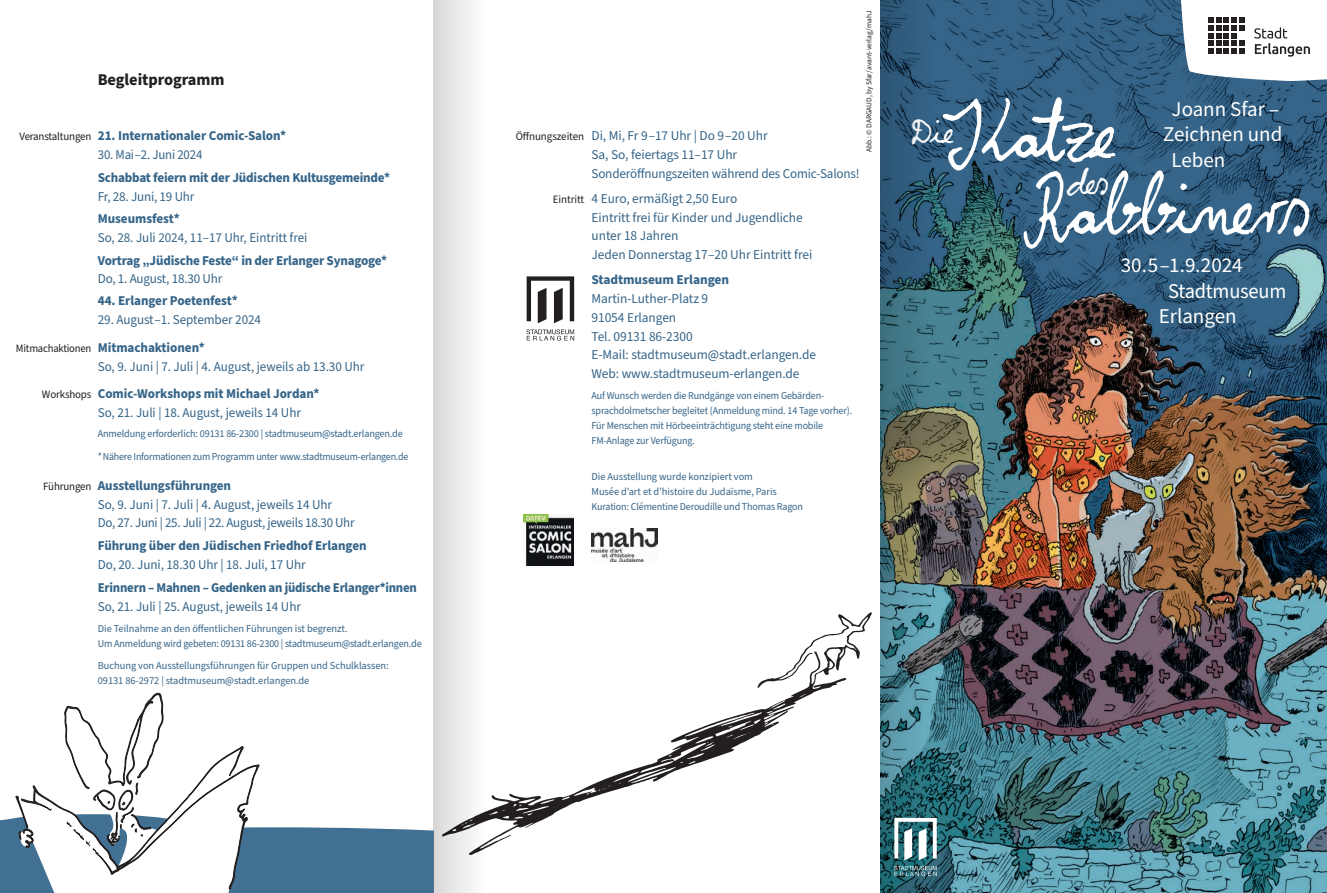
<style>
.page{position:relative;width:1327px;height:893px;background:#fff}
.page>*{position:absolute;margin:0;border:0;box-sizing:border-box;transform-origin:0 0}
.t1{font:79.95px "Mayas Katzenschrift";letter-spacing:-.015em;color:#fff;scale:.96 1}
.t2{font:79.95px "Mayas Katzenschrift";letter-spacing:-.015em;color:#fff}
.t3{font:36.3px "Mayas Katzenschrift";color:#fff}
.t4{font:21px "Source Sans Pro";letter-spacing:-.01em;color:#fff}
.t5{font:21px "Source Sans Variable";color:#fff}
.t6{font:700 16.5px "Source Sans Pro";letter-spacing:-.005em;color:#231f20}
.t7{font:13.5px/18.8px "Source Sans Pro";letter-spacing:-.005em;color:#366589}
.t8{font:700 13.5px "Source Sans Pro";letter-spacing:-.005em;color:#366589}
.t9{font:700 13.5px "Source Sans Pro";letter-spacing:-.005em;color:#366589;scale:.95 1}
.t10{font:13.5px "Source Sans Pro";letter-spacing:-.005em;color:#366589;scale:.95 1}
.t11{font:11.25px "Source Sans Pro";letter-spacing:-.015em;color:#231f20}
.t12{font:11.25px "Source Sans Pro";letter-spacing:-.015em;color:#231f20;scale:.95 1}
.t13{font:10.5px/15px "Source Sans Pro";letter-spacing:-.015em;color:#366589}
.t14{font:10.5px/15px "Source Sans Pro";letter-spacing:-.015em;color:#366589;scale:.96 1}
.t15{font:7.5px "Source Sans Pro";letter-spacing:-.005em;color:#231f20}
</style>
<div class="page">
<img style="left:931px;top:0;width:396px;height:893px">
<svg style="left:485px;top:612px;width:387px;height:237px"></svg>
<div style="left:434px;top:0;width:51px;height:893px;background:linear-gradient(to right,#d9dada,#f9fafa)"></div>
<svg style="left:880px;top:0;width:51px;height:893px;background:#406773"></svg>
<svg style="left:1179px;top:0;width:148px;height:81px"></svg>
<svg style="left:894px;top:818px;width:42px;height:42px"></svg>
<svg style="left:894px;top:866px;width:43px;height:10px"></svg>
<svg style="left:0;top:693px;width:434px;height:200px"></svg>
<svg style="left:526px;top:276px;width:48px;height:47px"></svg>
<svg style="left:526px;top:329px;width:48px;height:12px"></svg>
<img style="left:592px;top:529px;width:66px;height:32px">
<img style="left:524px;top:514px;width:50px;height:51px">
<p class="t6" style="left:98px;top:68px;width:128px">Begleitprogramm</p>
<p class="t8" style="left:98px;top:127px;width:190px">21. Internationaler Comic-Salon*</p>
<p class="t10" style="left:98px;top:146px;width:112px">30. Mai–2. Juni 2024</p>
<p class="t8" style="left:98px;top:168px;width:294px">Schabbat feiern mit der Jüdischen Kultusgemeinde*</p>
<p class="t7" style="left:98px;top:187px;width:98px">Fr, 28. Juni, 19 Uhr</p>
<p class="t8" style="left:98px;top:209px;width:83px">Museumsfest*</p>
<p class="t7" style="left:98px;top:228px;width:211px">So, 28. Juli 2024, 11–17 Uhr, Eintritt frei</p>
<p class="t8" style="left:98px;top:251px;width:291px">Vortrag „Jüdische Feste“ in der Erlanger Synagoge*</p>
<p class="t7" style="left:98px;top:270px;width:126px">Do, 1. August, 18.30 Uhr</p>
<p class="t8" style="left:98px;top:292px;width:142px">44. Erlanger Poetenfest*</p>
<p class="t7" style="left:98px;top:311px;width:165px">29. August–1. September 2024</p>
<p class="t8" style="left:98px;top:339px;width:109px">Mitmachaktionen*</p>
<p class="t7" style="left:98px;top:358px;width:268px">So, 9. Juni | 7. Juli | 4. August, jeweils ab 13.30 Uhr</p>
<p class="t8" style="left:98px;top:385px;width:223px">Comic-Workshops mit Michael Jordan*</p>
<p class="t7" style="left:98px;top:404px;width:205px">So, 21. Juli | 18. August, jeweils 14 Uhr</p>
<p class="t13" style="left:98px;top:426px;width:306px">Anmeldung erforderlich: 09131 86-2300 | stadtmuseum@stadt.erlangen.de</p>
<p class="t13" style="left:98px;top:450px;width:312px">*Nähere Informationen zum Programm unter www.stadtmuseum-erlangen.de</p>
<p class="t8" style="left:98px;top:476px;width:135px">Ausstellungsführungen</p>
<p class="t7" style="left:98px;top:495px;width:258px">So, 9. Juni | 7. Juli | 4. August, jeweils 14 Uhr<br>Do, 27. Juni | 25. Juli | 22. August, jeweils 18.30 Uhr</p>
<p class="t8" style="left:98px;top:537px;width:270px">Führung über den Jüdischen Friedhof Erlangen</p>
<p class="t7" style="left:98px;top:556px;width:209px">Do, 20. Juni, 18.30 Uhr | 18. Juli, 17 Uhr</p>
<p class="t9" style="left:98px;top:578px;width:337px">Erinnern – Mahnen – Gedenken an jüdische Erlanger*innen</p>
<p class="t7" style="left:98px;top:597px;width:205px">So, 21. Juli | 25. August, jeweils 14 Uhr</p>
<p class="t13" style="left:98px;top:621px;width:326px">Die Teilnahme an den öffentlichen Führungen ist begrenzt.<br>Um Anmeldung wird gebeten: 09131 86-2300 | stadtmuseum@stadt.erlangen.de</p>
<p class="t13" style="left:98px;top:658px;width:292px">Buchung von Ausstellungsführungen für Gruppen und Schulklassen:<br>09131 86-2972 | stadtmuseum@stadt.erlangen.de</p>
<p class="t11" style="left:19px;top:129px;width:74px">Veranstaltungen</p>
<p class="t12" style="left:16px;top:341px;width:81px">Mitmachaktionen</p>
<p class="t11" style="left:42px;top:387px;width:51px">Workshops</p>
<p class="t11" style="left:43px;top:479px;width:50px">Führungen</p>
<p class="t15" style="left:864px;top:152px;width:143px;rotate:-90deg">Abb.: © DARGAUD, by Sfar/avant-verlag/mahJ</p>
<p class="t7" style="left:591px;top:127px;width:269px">Di, Mi, Fr 9–17 Uhr | Do 9–20 Uhr<br>Sa, So, feiertags 11–17 Uhr<br>Sonderöffnungszeiten während des Comic-Salons!</p>
<p class="t7" style="left:591px;top:190px;width:222px">4 Euro, ermäßigt 2,50 Euro<br>Eintritt frei für Kinder und Jugendliche unter 18 Jahren<br>Jeden Donnerstag 17–20 Uhr Eintritt frei</p>
<p class="t8" style="left:591px;top:271px;width:139px">Stadtmuseum Erlangen</p>
<p class="t7" style="left:591px;top:290px;width:226px">Martin-Luther-Platz 9<br>91054 Erlangen<br>Tel. 09131 86-2300<br>E-Mail: stadtmuseum@stadt.erlangen.de<br>Web: www.stadtmuseum-erlangen.de</p>
<p class="t14" style="left:591px;top:389px;width:273px">Auf Wunsch werden die Rundgänge von einem Gebärden&shy;sprachdolmetscher begleitet (Anmeldung mind. 14 Tage vorher).<br>Für Menschen mit Hörbeeinträchtigung steht eine mobile FM-Anlage zur Verfügung.</p>
<p class="t13" style="left:591px;top:469px;width:213px">Die Ausstellung wurde konzipiert vom<br>Musée d’art et d’histoire du Judaïsme, Paris<br>Kuration: Clémentine Deroudille und Thomas Ragon</p>
<p class="t11" style="left:516px;top:129px;width:70px">Öffnungszeiten</p>
<p class="t11" style="left:553px;top:192px;width:33px">Eintritt</p>
<h1 class="t2" style="left:912px;top:92px;width:208px"><sup>Die</sup>Katze</h1>
<h2 class="t3" style="left:1066px;top:164px;width:45px">des</h2>
<h3 class="t5" style="left:1171px;top:96px;width:109px">Joann Sfar –</h3>
<h3 class="t5" style="left:1163px;top:122px;width:121px">Zeichnen und</h3>
<h3 class="t5" style="left:1171px;top:147px;width:55px">Leben</h3>
<h1 class="t1" style="left:1026px;top:168px;width:302px">Rabbiners</h1>
<h3 class="t4" style="left:1121px;top:251px;width:123px">30.5–1.9.2024</h3>
<h3 class="t4" style="left:1168px;top:277px;width:119px">Stadtmuseum</h3>
<h3 class="t4" style="left:1158px;top:302px;width:80px">Erlangen</h3>
</div>
